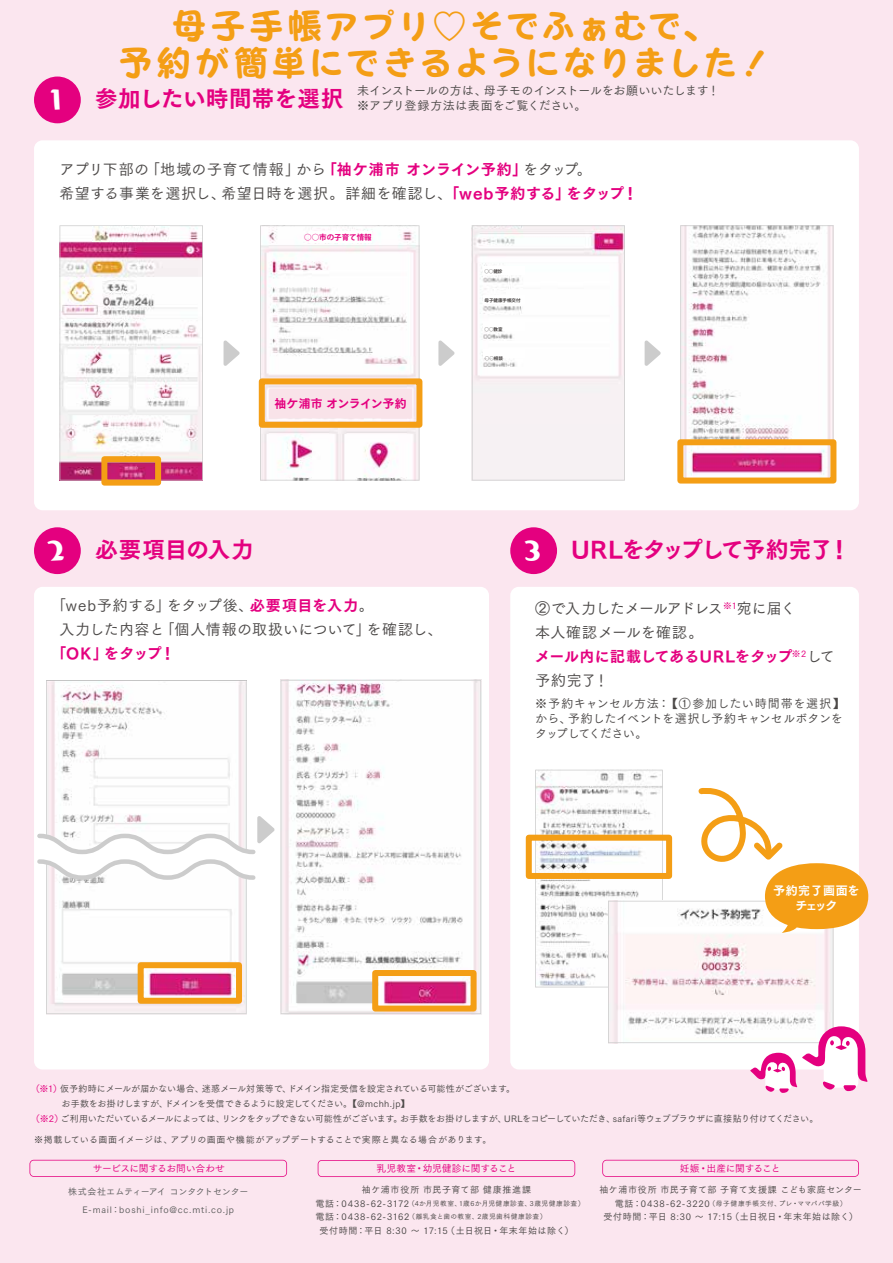
<style>
.page{position:relative;width:893px;height:1263px;background:#fbe6ef}
.page>*{position:absolute;margin:0;border:0;box-sizing:border-box;transform-origin:0 0}
.t1{font:36px/37.3px "Pop Joy Std B";letter-spacing:.01em;color:#f49e15;text-align:center}
.t2{font:22.5px "Tsuku Go Pro E";letter-spacing:-.05em;color:#e4007f}
.t3{font:22.5px "Tsuku Go Pro E";letter-spacing:.015em;color:#e4007f}
.t4{font:22.5px "Tsuku Go Pro E";letter-spacing:.02em;color:#e4007f}
.t5{font:15px/24px "Tsuku Go Pro M";letter-spacing:.01em;color:#4c4948}
.t6{font:15px "Tsuku Go Pro E";letter-spacing:.015em;color:#e4007f}
.t7{font:15px/24px "Tsuku Go Pro M";letter-spacing:-.02em;color:#4c4948}
.t8{font:12px/15px "Tsuku Go Pro M";color:#4c4948}
.t9{font:12px/15.8px "Tsuku Go Pro E";letter-spacing:.04em;color:#fff;text-align:center}
.t10{font:11.85px "Tsuku Go Pro E";letter-spacing:-.01em;color:#e4007f}
.t11{font:9.75px "Tsuku Go Pro M";letter-spacing:-.025em;color:#e4007f}
.t12{font:9px "Tsuku Go Pro M";letter-spacing:-.035em;color:#4c4948}
.t13{font:9px "Tsuku Go Pro M";letter-spacing:.05em;color:#4c4948}
.t14{font:9px "Tsuku Go Pro M";letter-spacing:.005em;color:#4c4948}
.t15{font:9px/18px "Tsuku Go Pro M";letter-spacing:.07em;color:#5f5f5f;text-align:center}
.t16{font:9px "Tsuku Go Pro M";letter-spacing:.03em;color:#4c4948}
.t17{font:9px "Tsuku Go Pro M";letter-spacing:-.05em;color:#4c4948}
.t18{font:9px "Tsuku Go Pro M";letter-spacing:.04em;color:#4c4948}
.t19{font:9px "Tsuku Go Pro M";letter-spacing:.07em;color:#4c4948}
.t20{font:700 7.5px "Koz Go Pr 6 N";color:#e4007f}
.t21{font:6.75px/13.5px "Tsuku Go Pro M";letter-spacing:.07em;color:#4c4948}
.t22{font:700 4.5px "Koz Go Pr 6 N";color:#3e3a39}
.s1{font-family:"Baby Pop Std EB";font-size:30px;color:#fff}
.s2{font-family:"Tsuku Go Pro E";color:#e4007f}
.s3{font-family:"Tsuku Go Pro M";color:#4c4948}
.s4{color:#e4007f}
.s5{font-size:9px}
</style>
<div class="page">
<div style="left:34px;top:140px;width:825px;height:370px;background:#fff;border-radius:9px"></div>
<div style="left:34px;top:587px;width:455px;height:482px;background:#fff;border-radius:9px"></div>
<div style="left:510px;top:587px;width:349px;height:482px;background:#fff;border-radius:9px"></div>
<svg style="left:30px;top:1160px;width:257px;height:17px"></svg>
<svg style="left:318px;top:1160px;width:257px;height:17px"></svg>
<svg style="left:602px;top:1160px;width:257px;height:17px"></svg>
<div style="left:34px;top:77px;width:47px;height:46px;background:#e4007f;border-radius:50%"></div>
<div style="left:34px;top:527px;width:47px;height:47px;background:#e4007f;border-radius:50%"></div>
<div style="left:510px;top:527px;width:47px;height:47px;background:#e4007f;border-radius:50%"></div>
<svg style="left:645px;top:340px;width:16px;height:26px"></svg>
<svg style="left:438px;top:340px;width:17px;height:26px"></svg>
<svg style="left:224px;top:340px;width:16px;height:26px"></svg>
<div style="left:526px;top:835px;width:146px;height:44px;border:6px solid #f49e15"></div>
<svg style="left:680px;top:225px;width:153px;height:251px"></svg>
<svg style="left:281px;top:680px;width:200px;height:334px"></svg>
<div style="left:677px;top:439px;width:159px;height:44px;border:6px solid #f49e15"></div>
<div style="left:372px;top:970px;width:105px;height:41px;border:6px solid #f49e15"></div>
<svg style="left:37px;top:680px;width:238px;height:334px"></svg>
<svg style="left:260px;top:225px;width:159px;height:255px"></svg>
<svg style="left:60px;top:225px;width:143px;height:255px"></svg>
<svg style="left:472px;top:225px;width:153px;height:255px"></svg>
<svg style="left:535px;top:770px;width:333px;height:323px"></svg>
<div style="left:101px;top:456px;width:60px;height:30px;border:6px solid #f49e15"></div>
<div style="left:309px;top:231px;width:63px;height:12px;background:#fff"></div>
<div style="left:483px;top:266px;width:42px;height:9px;background:#fff"></div>
<div style="left:483px;top:295px;width:42px;height:9px;background:#fff"></div>
<div style="left:483px;top:322px;width:42px;height:9px;background:#fff"></div>
<div style="left:483px;top:349px;width:42px;height:9px;background:#fff"></div>
<div style="left:269px;top:388px;width:143px;height:30px;background:#f9e3e9"></div>
<div style="left:259px;top:378px;width:163px;height:50px;border:6px solid #f49e15"></div>
<img style="left:92px;top:227px;width:78px;height:14px">
<h1 class="t1" style="left:117px;top:6px;width:656px">母子手帳アプリ♡そでふぁむで、<br>予約が簡単にできるようになりました！</h1>
<h2 class="t3" style="left:47px;top:78px;width:298px"><span class="s1">1</span> 参加したい時間帯を選択</h2>
<p class="t8" style="left:357px;top:82px;width:364px">未インストールの方は、母子モのインストールをお願いいたします！※アプリ登録方法は表面をご覧ください。</p>
<p class="t5" style="left:60px;top:155px;width:580px">アプリ下部の「地域の子育て情報」から<span class="s2">「袖ケ浦市 オンライン予約」</span>をタップ。<br>希望する事業を選択し、希望日時を選択。 詳細を確認し、<span class="s2">「web予約する」をタップ！</span></p>
<p class="t20" style="left:304px;top:233px;width:69px">○○市の子育て情報</p>
<p class="t10" style="left:275px;top:393px;width:134px">袖ケ浦市 オンライン予約</p>
<p class="t22" style="left:484px;top:269px;width:19px">○○健診</p>
<p class="t22" style="left:484px;top:298px;width:37px">母子健康手帳交付</p>
<p class="t22" style="left:485px;top:327px;width:19px">○○教室</p>
<p class="t22" style="left:485px;top:355px;width:19px">○○相談</p>
<h2 class="t4" style="left:47px;top:529px;width:209px"><span class="s1">2</span> 必要項目の入力</h2>
<h2 class="t2" style="left:523px;top:529px;width:329px"><span class="s1">3</span> URLをタップして予約完了！</h2>
<p class="t5" style="left:60px;top:592px;width:385px;text-indent:-8px">「web予約する」をタップ後、<span class="s2">必要項目を入力</span>。<br>入力した内容と「個人情報の取扱いについて」を確認し、</p>
<p class="t6" style="left:51px;top:640px;width:125px">「OK」をタップ！</p>
<p class="t7" style="left:535px;top:595px;width:262px">②で入力したメールアドレス<sup>※1</sup>宛に届く本人確認メールを確認。</p>
<p class="t6" style="left:535px;top:643px;width:301px">メール内に記載してあるURLをタップ<sup>※2</sup><span class="s3">して</span></p>
<p class="t5" style="left:535px;top:667px;width:75px">予約完了！</p>
<p class="t8" style="left:535px;top:695px;width:311px">※予約キャンセル方法：【①参加したい時間帯を選択】から、予約したイベントを選択し予約キャンセルボタンをタップしてください。</p>
<p class="t9" style="left:773px;top:881px;width:88px">予約完了画面をチェック</p>
<p class="t14" style="left:31px;top:1081px;width:485px"><span class="s4">（※1）</span>仮予約時にメールが届かない場合、迷惑メール対策等で、ドメイン指定受信を設定されている可能性がございます。</p>
<p class="t17" style="left:34px;top:1096px;width:377px">　　　お手数をお掛けしますが、ドメインを受信できるように設定してください。【@mchh.jp】</p>
<p class="t12" style="left:31px;top:1111px;width:789px"><span class="s4">（※2）</span>ご利用いただいているメールによっては、リンクをタップできない可能性がございます。お手数をお掛けしますが、URLをコピーしていただき、safari等ウェブブラウザに直接貼り付けてください。</p>
<p class="t16" style="left:34px;top:1132px;width:459px">※掲載している画面イメージは、アプリの画面や機能がアップデートすることで実際と異なる場合があります。</p>
<p class="t11" style="left:93px;top:1160px;width:134px">サービスに関するお問い合わせ</p>
<p class="t11" style="left:377px;top:1160px;width:141px">乳児教室・幼児健診に関すること</p>
<p class="t11" style="left:680px;top:1160px;width:102px">妊娠・出産に関すること</p>
<p class="t19" style="left:362px;top:1182px;width:171px">袖ケ浦市役所 市民子育て部 健康推進課</p>
<p class="t21" style="left:306px;top:1196px;width:280px"><span class="s5">　電話：0438-62-3172</span>（4か月児教室、1歳6か月児健康診査、3歳児健康診査）<span class="s5">　電話：0438-62-3162</span>（離乳食と歯の教室、2歳児歯科健康診査）</p>
<p class="t13" style="left:319px;top:1223px;width:256px">受付時間：平日 8:30 ～ 17:15（土日祝日・年末年始は除く）</p>
<p class="t15" style="left:68px;top:1181px;width:182px">株式会社エムティーアイ コンタクトセンター<br>E-mail：boshi_info@cc.mti.co.jp</p>
<p class="t18" style="left:599px;top:1182px;width:264px">袖ケ浦市役所 市民子育て部 子育て支援課 こども家庭センター</p>
<p class="t21" style="left:615px;top:1196px;width:233px"><span class="s5">電話：0438-62-3220</span>（母子健康手帳交付、プレ・ママパパ学級）</p>
<p class="t13" style="left:603px;top:1209px;width:256px">受付時間：平日 8:30 ～ 17:15（土日祝日・年末年始は除く）</p>
</div>
